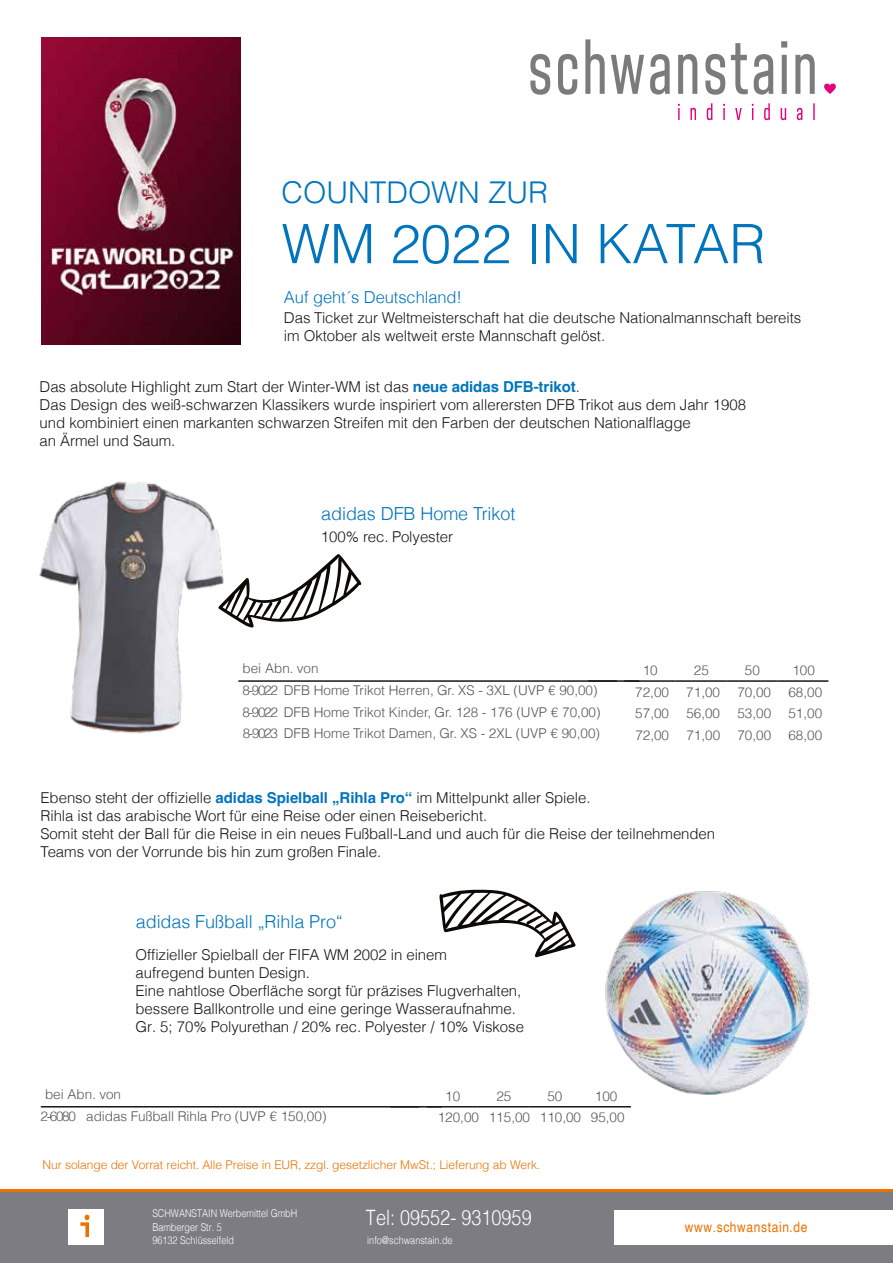
<style>
.page{position:relative;width:893px;height:1263px;background:#fff}
.page>*{position:absolute;margin:0;border:0;box-sizing:border-box;transform-origin:0 0}
.t1{font:300 54.45px "Helvetica";color:#0074bc}
.t2{font:300 30px "Helvetica";color:#0074bc}
.t3{font:300 21.15px "Helvetica";color:#fff;scale:.85 1}
.t4{font:300 18px "Helvetica";letter-spacing:-.005em;color:#0074bc}
.t5{font:300 16.5px "Helvetica";letter-spacing:-.005em;color:#0074bc}
.t6{font:300 15px/18px "Helvetica";letter-spacing:-.005em;color:#181716}
.t7{font:14.25px "Helvetica";letter-spacing:.05em;color:#ee7100;scale:.84 1}
.t8{font:300 13.5px "Helvetica";color:#565655}
.t9{font:300 12px "Helvetica";letter-spacing:-.005em;color:#ee7100}
.t10{font:300 10.65px/13.5px "Helvetica";color:#fff;scale:.85 1}
.s1{font-weight:700;color:#0074bc}
</style>
<div class="page">
<div style="left:0;top:1189px;width:893px;height:9px;background:#ee7100"></div>
<div style="left:0;top:1192px;width:893px;height:71px;background:#7d7c82"></div>
<div style="left:68px;top:1209px;width:36px;height:35px;background:#fff"></div>
<svg style="left:80px;top:1215px;width:9px;height:22px"></svg>
<div style="left:614px;top:1210px;width:279px;height:34px;background:#fff"></div>
<svg style="left:678px;top:103px;width:137px;height:17px"></svg>
<svg style="left:824px;top:83px;width:12px;height:11px"></svg>
<svg style="left:530px;top:39px;width:285px;height:56px"></svg>
<img style="left:41px;top:38px;width:199px;height:307px">
<img style="left:39px;top:481px;width:182px;height:253px">
<img style="left:605px;top:891px;width:204px;height:204px">
<hr style="left:238px;top:680px;width:323px;height:2px;background:#181716">
<hr style="left:561px;top:680px;width:56px;height:2px;background:#181716">
<hr style="left:588px;top:680px;width:51px;height:2px;background:#181716">
<hr style="left:624px;top:680px;width:51px;height:2px;background:#181716">
<hr style="left:675px;top:680px;width:51px;height:2px;background:#181716">
<hr style="left:726px;top:680px;width:51px;height:2px;background:#181716">
<hr style="left:777px;top:680px;width:51px;height:2px;background:#181716">
<svg style="left:218px;top:554px;width:144px;height:74px"></svg>
<svg style="left:439px;top:889px;width:137px;height:68px"></svg>
<hr style="left:41px;top:1106px;width:323px;height:1px;background:#181716">
<hr style="left:364px;top:1106px;width:55px;height:1px;background:#181716">
<hr style="left:391px;top:1106px;width:51px;height:1px;background:#181716">
<hr style="left:427px;top:1106px;width:51px;height:1px;background:#181716">
<hr style="left:478px;top:1106px;width:51px;height:1px;background:#181716">
<hr style="left:529px;top:1106px;width:51px;height:1px;background:#181716">
<hr style="left:580px;top:1106px;width:51px;height:1px;background:#181716">
<h2 class="t2" style="left:282px;top:167px;width:268px">COUNTDOWN ZUR</h2>
<h1 class="t1" style="left:282px;top:197px;width:485px">WM 2022 IN KATAR</h1>
<p class="t5" style="left:284px;top:283px;width:180px">Auf geht´s Deutschland!</p>
<p class="t6" style="left:284px;top:307px;width:519px">Das Ticket zur Weltmeisterschaft hat die deutsche Nationalmannschaft bereits im Oktober als weltweit erste Mannschaft gelöst.</p>
<p class="t6" style="left:40px;top:376px;width:708px">Das absolute Highlight zum Start der Winter-WM ist das <span class="s1">neue adidas DFB-trikot</span>.<br>Das Design des weiß-schwarzen Klassikers wurde inspiriert vom allerersten DFB Trikot aus dem Jahr 1908 und kombiniert einen markanten schwarzen Streifen mit den Farben der deutschen Nationalflagge<br>an Ärmel und Saum.</p>
<p class="t4" style="left:321px;top:498px;width:196px">adidas DFB Home Trikot</p>
<p class="t6" style="left:321px;top:526px;width:134px">100% rec. Polyester</p>
<p class="t8" style="left:243px;top:657px;width:77px">bei Abn. von</p>
<p class="t8" style="left:643px;top:659px;width:17px">10</p>
<p class="t8" style="left:694px;top:659px;width:17px">25</p>
<p class="t8" style="left:745px;top:659px;width:17px">50</p>
<p class="t8" style="left:792px;top:659px;width:24px">100</p>
<p class="t8" style="left:243px;top:679px;width:357px">8-9022 DFB Home Trikot Herren, Gr. XS - 3XL (UVP € 90,00)</p>
<p class="t8" style="left:635px;top:680px;width:35px">72,00</p>
<p class="t8" style="left:686px;top:680px;width:35px">71,00</p>
<p class="t8" style="left:737px;top:680px;width:35px">70,00</p>
<p class="t8" style="left:788px;top:680px;width:35px">68,00</p>
<p class="t8" style="left:243px;top:700px;width:359px">8-9022 DFB Home Trikot Kinder, Gr. 128 - 176 (UVP € 70,00)</p>
<p class="t8" style="left:635px;top:702px;width:35px">57,00</p>
<p class="t8" style="left:686px;top:702px;width:35px">56,00</p>
<p class="t8" style="left:737px;top:702px;width:35px">53,00</p>
<p class="t8" style="left:788px;top:702px;width:35px">51,00</p>
<p class="t8" style="left:243px;top:722px;width:359px">8-9023 DFB Home Trikot Damen, Gr. XS - 2XL (UVP € 90,00)</p>
<p class="t8" style="left:635px;top:724px;width:35px">72,00</p>
<p class="t8" style="left:686px;top:724px;width:35px">71,00</p>
<p class="t8" style="left:737px;top:724px;width:35px">70,00</p>
<p class="t8" style="left:788px;top:724px;width:35px">68,00</p>
<p class="t6" style="left:41px;top:788px;width:676px">Ebenso steht der offizielle <span class="s1">adidas Spielball „Rihla Pro“</span> im Mittelpunkt aller Spiele.<br>Rihla ist das arabische Wort für eine Reise oder einen Reisebericht.<br>Somit steht der Ball für die Reise in ein neues Fußball-Land und auch für die Reise der teilnehmenden Teams von der Vorrunde bis hin zum großen Finale.</p>
<p class="t4" style="left:136px;top:906px;width:209px">adidas Fußball „Rihla Pro“</p>
<p class="t6" style="left:136px;top:944px;width:390px">Offizieller Spielball der FIFA WM 2002 in einem<br>aufregend bunten Design.<br>Eine nahtlose Oberfläche sorgt für präzises Flugverhalten, bessere Ballkontrolle und eine geringe Wasseraufnahme.<br>Gr. 5; 70% Polyurethan / 20% rec. Polyester / 10% Viskose</p>
<p class="t8" style="left:45px;top:1083px;width:77px">bei Abn. von</p>
<p class="t8" style="left:445px;top:1084px;width:17px">10</p>
<p class="t8" style="left:496px;top:1084px;width:17px">25</p>
<p class="t8" style="left:547px;top:1084px;width:17px">50</p>
<p class="t8" style="left:595px;top:1084px;width:24px">100</p>
<p class="t8" style="left:41px;top:1104px;width:287px">2-6080 adidas Fußball Rihla Pro (UVP € 150,00)</p>
<p class="t8" style="left:438px;top:1106px;width:188px">120,00 115,00 110,00 95,00</p>
<p class="t9" style="left:43px;top:1154px;width:499px">Nur solange der Vorrat reicht. Alle Preise in EUR, zzgl. gesetzlicher MwSt.; Lieferung ab Werk.</p>
<p class="t10" style="left:152px;top:1206px;width:172px">SCHWANSTAIN Werbemittel GmbH<br>Bamberger Str. 5<br>96132 Schlüsselfeld</p>
<h3 class="t3" style="left:366px;top:1199px;width:196px">Tel: 09552- 9310959</h3>
<p class="t10" style="left:367px;top:1232px;width:102px">info@schwanstain.de</p>
<p class="t7" style="left:685px;top:1216px;width:148px">www.schwanstain.de</p>
</div>
